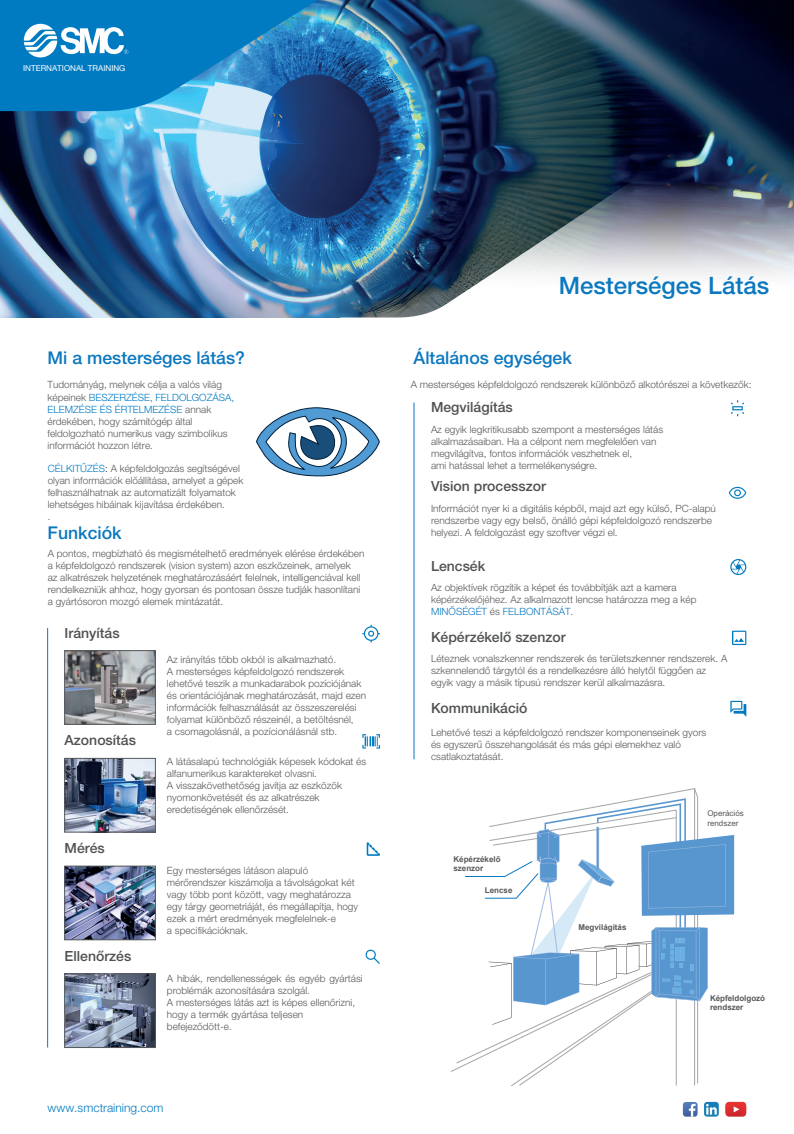
<style>
.page{position:relative;width:794px;height:1134px;background:#fff}
.page>*{position:absolute;margin:0;border:0;box-sizing:border-box;transform-origin:0 0}
.t1{font:500 24px "Helvetica Neue CE";color:#0c78bf}
.t2{font:500 17.6px "Helvetica Neue CE";color:#0c78bf}
.t3{font:500 14px "Helvetica Neue CE";color:#4f5153}
.t4{font:300 12px "Helvetica Neue CE";color:#007bc2}
.t5{font:300 10px/12px "Helvetica Neue CE";color:#57585a}
.t6{font:10px "Arial";color:#57585a}
.t7{font:8.08px "Helvetica Neue";color:#fff}
.t8{font:700 8px/9.4px "Arial";color:#57585a}
.t9{font:8px/9.6px "Arial";color:#57585a}
.s1{color:#007bc2}
.s2{color:#231f20}
.s3{color:#0c78bf}
</style>
<div class="page">
<img style="left:0;top:0;width:794px;height:317px">
<svg style="left:0;top:0;width:317px;height:111px;background:#2188c6"></svg>
<img style="left:340px;top:141px;width:454px;height:177px">
<svg style="left:683px;top:1102px;width:14px;height:14px"></svg>
<svg style="left:704px;top:1102px;width:15px;height:14px"></svg>
<svg style="left:706px;top:1104px;width:10px;height:10px"></svg>
<svg style="left:725px;top:1102px;width:21px;height:14px"></svg>
<svg style="left:451px;top:788px;width:283px;height:298px"></svg>
<hr style="left:413px;top:403px;width:1px;height:356px;background:#0c78bf">
<hr style="left:47px;top:628px;width:1px;height:419px;background:#0c78bf">
<svg style="left:731px;top:400px;width:13px;height:16px"></svg>
<svg style="left:728px;top:487px;width:18px;height:12px"></svg>
<svg style="left:730px;top:559px;width:16px;height:16px"></svg>
<svg style="left:732px;top:631px;width:14px;height:14px"></svg>
<svg style="left:730px;top:701px;width:16px;height:16px"></svg>
<svg style="left:365px;top:950px;width:15px;height:14px"></svg>
<svg style="left:367px;top:842px;width:13px;height:14px"></svg>
<svg style="left:362px;top:734px;width:18px;height:14px"></svg>
<svg style="left:362px;top:625px;width:18px;height:17px"></svg>
<svg style="left:256px;top:407px;width:124px;height:70px"></svg>
<img style="left:66px;top:652px;width:88px;height:70px">
<div style="left:64px;top:650px;width:92px;height:74px;border:1px solid #57585a"></div>
<img style="left:66px;top:760px;width:88px;height:70px">
<div style="left:64px;top:758px;width:92px;height:74px;border:1px solid #57585a"></div>
<img style="left:66px;top:868px;width:88px;height:70px">
<div style="left:64px;top:866px;width:92px;height:74px;border:1px solid #57585a"></div>
<img style="left:66px;top:976px;width:88px;height:70px">
<div style="left:64px;top:974px;width:92px;height:74px;border:1px solid #57585a"></div>
<p class="t7" style="left:23px;top:64px;width:104px">INTERNATIONAL TRAINING</p>
<h2 class="t2" style="left:48px;top:347px;width:199px">Mi a mesterséges látás?</h2>
<p class="t5" style="left:48px;top:377px;width:188px;line-height:13.6px">Tudományág, melynek célja a valós világ képeinek <span class="s1">BESZERZÉSE, FELDOLGOZÁSA,</span></p>
<p class="t5" style="left:48px;top:404px;width:182px"><span class="s1">ELEMZÉSE ÉS ÉRTELMEZÉSE</span> annak érdekében, hogy számítógép által feldolgozható numerikus vagy szimbolikus információt hozzon létre.</p>
<p class="t5" style="left:48px;top:462px;width:197px"><span class="s1">CÉLKITŰZÉS</span><span class="s2">:</span> A képfeldolgozás segítségével olyan információk előállítása, amelyet a gépek felhasználhatnak az automatizált folyamatok lehetséges hibáinak kijavítása érdekében.</p>
<p class="t6" style="left:48px;top:510px;width:4px">.</p>
<h2 class="t2" style="left:48px;top:522px;width:76px">Funkciók</h2>
<p class="t5" style="left:48px;top:547px;width:318px">A pontos, megbízható és megismételhető eredmények elérése érdekében a képfeldolgozó rendszerek (vision system) azon eszközeinek, amelyek<br>az alkatrészek helyzetének meghatározásáért felelnek, intelligenciával kell rendelkezniük ahhoz, hogy gyorsan és pontosan össze tudják hasonlítani a gyártósoron mozgó elemek mintázatát.</p>
<h3 class="t3" style="left:65px;top:624px;width:56px">Irányítás</h3>
<p class="t5" style="left:167px;top:654px;width:201px">Az irányítás több okból is alkalmazható.<br>A mesterséges képfeldolgozó rendszerek lehetővé teszik a munkadarabok pozíciójának és orientációjának meghatározását, majd ezen információk felhasználását az összeszerelési folyamat különböző részeinél, a betöltésnél,<br>a csomagolásnál, a pozícionálásnál stb.</p>
<h3 class="t3" style="left:65px;top:732px;width:73px">Azonosítás</h3>
<p class="t5" style="left:167px;top:756px;width:201px">A látásalapú technológiák képesek kódokat és alfanumerikus karaktereket olvasni.<br>A visszakövethetőség javítja az eszközök nyomonkövetését és az alkatrészek eredetiségének ellenőrzését.</p>
<h3 class="t3" style="left:65px;top:839px;width:42px">Mérés</h3>
<p class="t5" style="left:167px;top:864px;width:193px">Egy mesterséges látáson alapuló mérőrendszer kiszámolja a távolságokat két vagy több pont között, vagy meghatározza egy tárgy geometriáját, és megállapítja, hogy ezek a mért eredmények megfelelnek-e<br>a specifikációknak.</p>
<h3 class="t3" style="left:65px;top:947px;width:68px">Ellenőrzés</h3>
<p class="t5" style="left:167px;top:972px;width:197px">A hibák, rendellenességek és egyéb gyártási problémák azonosítására szolgál.<br>A mesterséges látás azt is képes ellenőrizni, hogy a termék gyártása teljesen befejeződött-e.</p>
<p class="t4" style="left:48px;top:1100px;width:117px">www.smctraining.com</p>
<h1 class="t1" style="left:559px;top:271px;width:212px">Mesterséges Látás</h1>
<h2 class="t2" style="left:413px;top:347px;width:160px">Általános egységek</h2>
<p class="t5" style="left:411px;top:378px;width:342px">A mesterséges képfeldolgozó rendszerek különböző alkotórészei a következők:</p>
<h3 class="t3" style="left:431px;top:399px;width:83px">Megvilágítás</h3>
<p class="t5" style="left:431px;top:423px;width:234px">Az egyik legkritikusabb szempont a mesterséges látás alkalmazásaiban. Ha a célpont nem megfelelően van megvilágítva, fontos információk veszhetnek el,<br>ami hatással lehet a termelékenységre.</p>
<h3 class="t3" style="left:431px;top:477px;width:116px">Vision processzor</h3>
<p class="t5" style="left:431px;top:502px;width:286px">Információt nyer ki a digitális képből, majd azt egy külső, PC-alapú rendszerbe vagy egy belső, önálló gépi képfeldolgozó rendszerbe helyezi. A feldolgozást egy szoftver végzi el.</p>
<h3 class="t3" style="left:431px;top:557px;width:56px">Lencsék</h3>
<p class="t5" style="left:431px;top:581px;width:267px">Az objektívek rögzítik a képet és továbbítják azt a kamera képérzékelőjéhez. Az alkalmazott lencse határozza meg a kép<br><span class="s3">MINŐSÉGÉT</span> és <span class="s3">FELBONTÁSÁT</span>.</p>
<h3 class="t3" style="left:431px;top:628px;width:136px">Képérzékelő szenzor</h3>
<p class="t5" style="left:431px;top:653px;width:298px">Léteznek vonalszkenner rendszerek és területszkenner rendszerek. A szkennelendő tárgytól és a rendelkezésre álló helytől függően az egyik vagy a másik típusú rendszer kerül alkalmazásra.</p>
<h3 class="t3" style="left:431px;top:699px;width:98px">Kommunikáció</h3>
<p class="t5" style="left:431px;top:726px;width:277px">Lehetővé teszi a képfeldolgozó rendszer komponenseinek gyors és egyszerű összehangolását és más gépi elemekhez való csatlakoztatását.</p>
<p class="t8" style="left:453px;top:854px;width:49px;line-height:9.6px">Képérzékelő szenzor</p>
<p class="t8" style="left:485px;top:885px;width:29px">Lencse</p>
<p class="t8" style="left:578px;top:922px;width:50px">Megvilágítás</p>
<p class="t9" style="left:707px;top:809px;width:38px">Operációs rendszer</p>
<p class="t8" style="left:710px;top:993px;width:57px">Képfeldolgozó rendszer</p>
</div>
